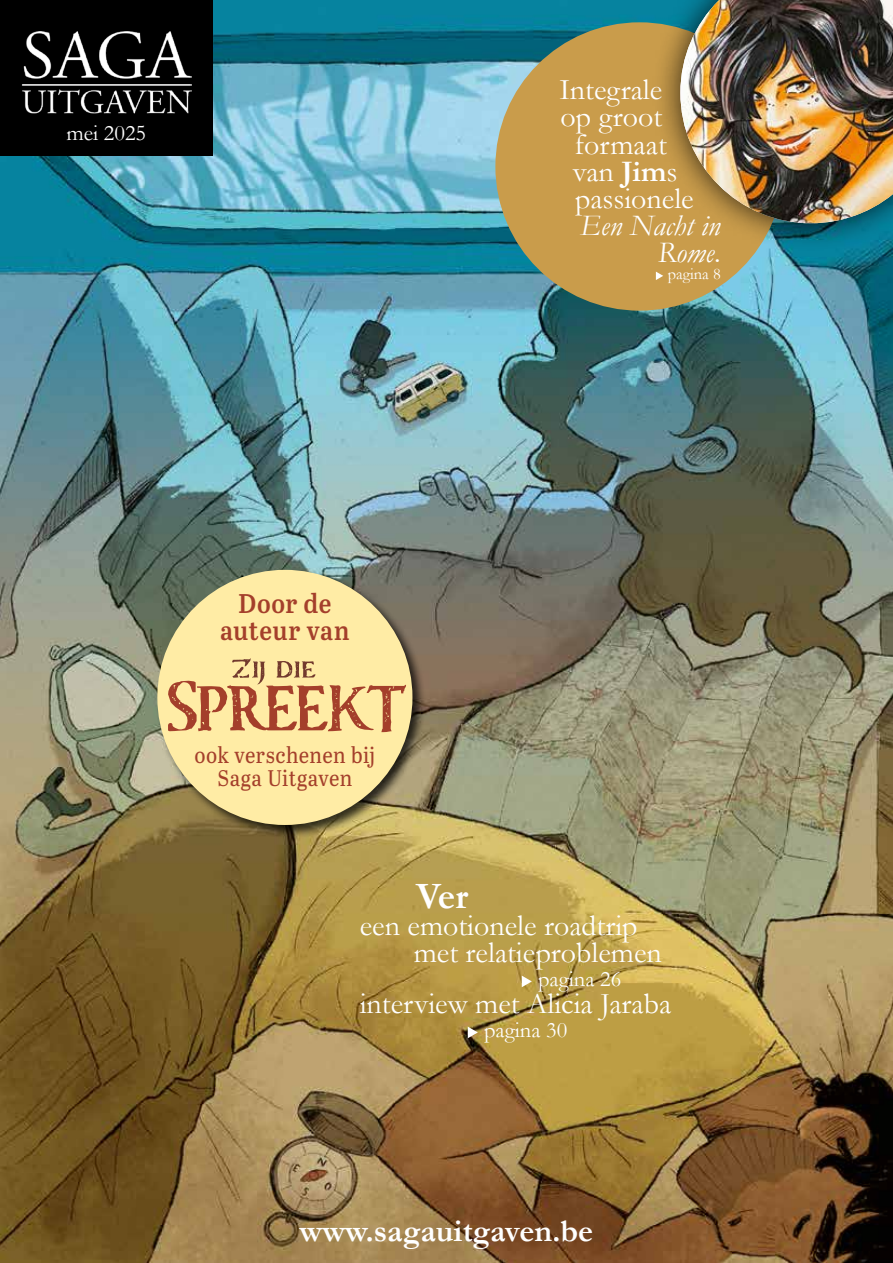
<style>
.page{position:relative;width:893px;height:1263px;background:#fff}
.page>*{position:absolute;margin:0;border:0;box-sizing:border-box;transform-origin:0 0}
.t1{font:700 37.5px "Garamond";color:#fff}
.t2{font:700 32.1px "Garamond";color:#fff}
.t3{font:30px/27px "Garamond";color:#fff}
.t4{font:italic 30px/27px "Garamond";color:#fff;text-align:right}
.t5{font:600 27px/27px "Abril Text";letter-spacing:.025em;color:#a43f2b;text-align:center;scale:.91 1}
.t6{font:22.5px/22.5px "Abril Text";letter-spacing:.015em;color:#a43f2b;text-align:center;scale:.91 1}
.t7{font:22.5px "Garamond";color:#fff}
.t8{font:16.35px "Garamond";color:#fff}
.s1{font-weight:700}
.s2{font-style:normal}
</style>
<div class="page">
<img style="left:0;top:0;width:893px;height:1263px">
<div style="left:0;top:0;width:213px;height:155px;background:#000"></div>
<img style="left:21px;top:31px;width:170px;height:83px">
<svg style="left:522px;top:975px;width:10px;height:12px"></svg>
<svg style="left:468px;top:1026px;width:10px;height:12px"></svg>
<div style="left:495px;top:22px;width:289px;height:289px;background:#c99c4b;border-radius:50%"></div>
<svg style="left:656px;top:272px;width:7px;height:8px"></svg>
<div style="left:653px;top:0;width:240px;height:251px;background:#000;opacity:.75"></div>
<img style="left:680px;top:0;width:213px;height:223px">
<div style="left:155px;top:568px;width:272px;height:271px;background:#000;opacity:.75"></div>
<div style="left:157px;top:570px;width:255px;height:255px;background:#ffeca5;border-radius:50%"></div>
<svg style="left:168px;top:658px;width:238px;height:74px"></svg>
<p class="t7" style="left:66px;top:118px;width:81px">mei 2025</p>
<p class="t3" style="left:559px;top:76px;width:104px">Integrale</p>
<p class="t3" style="left:561px;top:103px;width:103px">op groot</p>
<p class="t3" style="left:574px;top:130px;width:94px">formaat</p>
<p class="t3" style="left:573px;top:157px;width:106px">van <span class="s1">Jim</span>s</p>
<p class="t3" style="left:575px;top:184px;width:120px">passionele</p>
<p class="t4" style="left:580px;top:211px;width:142px">Een Nacht in<br>Rome<span class="s2">.</span></p>
<p class="t8" style="left:668px;top:263px;width:54px">pagina 8</p>
<p class="t5" style="left:220px;top:589px;width:144px">Door de auteur van</p>
<p class="t6" style="left:195px;top:743px;width:200px">ook verschenen bij<br>Saga Uitgaven</p>
<p class="t1" style="left:416px;top:870px;width:54px">Ver</p>
<p class="t3" style="left:414px;top:911px;width:250px;text-indent:-54px">een emotionele roadtrip met relatieproblemen</p>
<p class="t7" style="left:538px;top:963px;width:85px">pagina 26</p>
<p class="t3" style="left:360px;top:989px;width:313px">interview met Alicia Jaraba</p>
<p class="t7" style="left:484px;top:1014px;width:85px">pagina 30</p>
<p class="t2" style="left:300px;top:1209px;width:295px">www.sagauitgaven.be</p>
</div>
